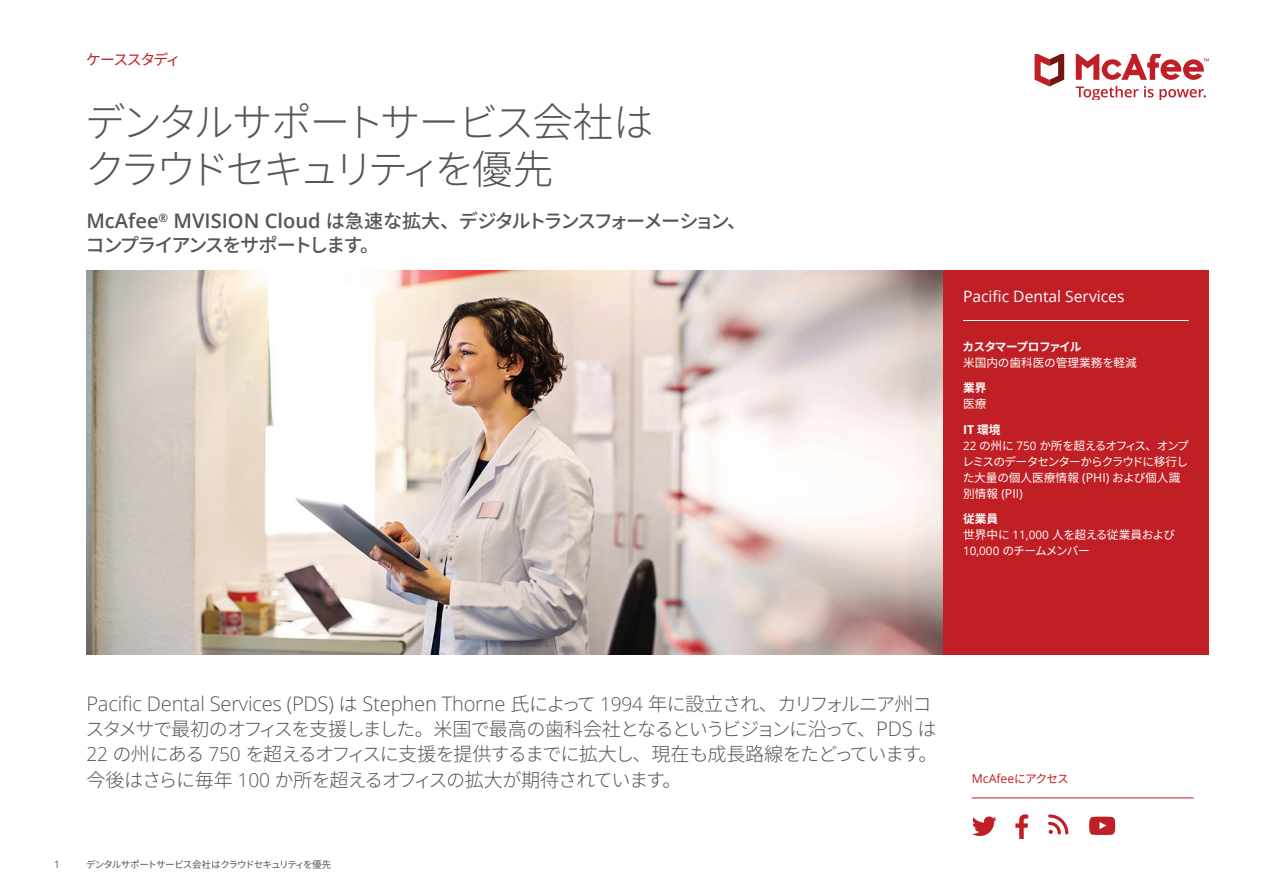
<style>
.page{position:relative;width:1263px;height:893px;background:#fff}
.page>*{position:absolute;margin:0;border:0;box-sizing:border-box;transform-origin:0 0}
.t1{font:300 40.35px/46.8px "Noto Sans CJ Kjp";letter-spacing:-.095em;color:#53565a}
.t2{font:300 20.1px "Open Sans";letter-spacing:-.01em;color:#53565a}
.t3{font:300 19.2px/25.5px "Noto Sans CJ Kjp";letter-spacing:-.06em;color:#53565a;text-align:justify}
.t4{font:500 19.2px/23.4px "Noto Sans CJ Kjp";letter-spacing:-.105em;color:#53565a}
.t5{font:15.6px "Open Sans";color:#fff}
.t6{font:14.85px "Noto Sans CJ Kjp";letter-spacing:-.105em;color:#c02025}
.t7{font:12.3px "Open Sans";color:#c02025}
.t8{font:12.3px "Open Sans";color:#fff}
.t9{font:700 12.3px "Open Sans";color:#fff}
.t10{font:11.7px/16px "Noto Sans CJ Kjp";letter-spacing:-.035em;color:#fff;text-align:justify}
.t11{font:11.7px/15.8px "Noto Sans CJ Kjp";letter-spacing:-.055em;color:#fff}
.t12{font:11.7px "Noto Sans CJ Kjp";color:#fff}
.t13{font:700 11.7px "Noto Sans CJ Kjp";letter-spacing:-.08em;color:#fff}
.t14{font:10.05px "Open Sans";color:#53565a}
.t15{font:9.6px "Noto Sans CJ Kjp";letter-spacing:-.095em;color:#53565a}
.s1{font-family:"Open Sans";font-weight:600;font-size:20.1px}
.s2{font-family:"Noto Sans CJ Kjp";font-size:11.7px}
.s3{font-family:"Open Sans"}
.s4{font-family:"Open Sans";font-size:12.3px}
.s5{font-weight:700}
.s6{font-family:"Noto Sans CJ Kjp";font-size:19.2px}
.s7{font-size:19.2px}
.s8{font-family:"Open Sans";font-size:20.1px}
</style>
<div class="page">
<div style="left:943px;top:271px;width:266px;height:384px;background:#c02025"></div>
<hr style="left:963px;top:320px;width:226px;height:1px;background:#fff">
<img style="left:86px;top:271px;width:857px;height:384px">
<svg style="left:1076px;top:54px;width:133px;height:26px"></svg>
<svg style="left:1034px;top:54px;width:30px;height:33px"></svg>
<svg style="left:1076px;top:86px;width:130px;height:13px"></svg>
<hr style="left:972px;top:797px;width:222px;height:1px;background:#c02025">
<svg style="left:1048px;top:814px;width:20px;height:20px"></svg>
<svg style="left:972px;top:816px;width:25px;height:20px"></svg>
<svg style="left:1015px;top:814px;width:13px;height:25px"></svg>
<svg style="left:1089px;top:816px;width:26px;height:19px"></svg>
<p class="t6" style="left:86px;top:52px;width:96px">ケーススタディ</p>
<h1 class="t1" style="left:85px;top:100px;width:570px">デンタルサポートサービス会社はクラウドセキュリティを優先</h1>
<p class="t4" style="left:85px;top:210px;width:662px"><span class="s1">McAfee</span><sup>®</sup> <span class="s1">MVISION Cloud</span> は急速な拡大、デジタルトランスフォーメーション、コンプライアンスをサポートします。</p>
<p class="t5" style="left:963px;top:286px;width:163px">Pacific Dental Services</p>
<p class="t13" style="left:962px;top:340px;width:120px">カスタマープロファイル</p>
<p class="t12" style="left:963px;top:356px;width:175px">米国内の歯科医の管理業務を軽減</p>
<p class="t13" style="left:963px;top:382px;width:25px">業界</p>
<p class="t10" style="left:963px;top:396px;width:25px">医療</p>
<p class="t9" style="left:963px;top:421px;width:39px">IT <span class="s2">環境</span></p>
<p class="t10" style="left:962px;top:437px;width:228px"><span class="s3">22</span> の州に <span class="s3">750</span> か所を超えるオフィス、オンプレミスのデータセンターからクラウドに移行した大量の個人医療情報 <span class="s4">(PHI)</span> および個人識</p>
<p class="t8" style="left:963px;top:485px;width:61px"><span class="s2">別情報</span> (PII)</p>
<p class="t11" style="left:963px;top:511px;width:214px"><span class="s5">従業員<br></span>世界中に <span class="s3">11,000</span> 人を超える従業員および<br><span class="s3">10,000</span> のチームメンバー</p>
<p class="t2" style="left:86px;top:689px;width:847px">Pacific Dental Services (PDS) <span class="s6">は</span> Stephen Thorne <span class="s6">氏によって</span> <span class="s7">1994</span> <span class="s6">年に設立され、カリフォルニア州コ</span></p>
<p class="t3" style="left:85px;top:717px;width:854px">スタメサで最初のオフィスを支援しました。米国で最高の歯科会社となるというビジョンに沿って、<span class="s8">PDS</span> は<span class="s3">22</span> の州にある <span class="s3">750</span> を超えるオフィスに支援を提供するまでに拡大し、現在も成長路線をたどっています。今後はさらに毎年 <span class="s3">100</span> か所を超えるオフィスの拡大が期待されています。</p>
<p class="t14" style="left:54px;top:857px;width:7px">1</p>
<p class="t15" style="left:86px;top:859px;width:247px">デンタルサポートサービス会社はクラウドセキュリティを優先</p>
<p class="t7" style="left:972px;top:770px;width:98px">McAfee<span class="s2">にアクセス</span></p>
</div>
